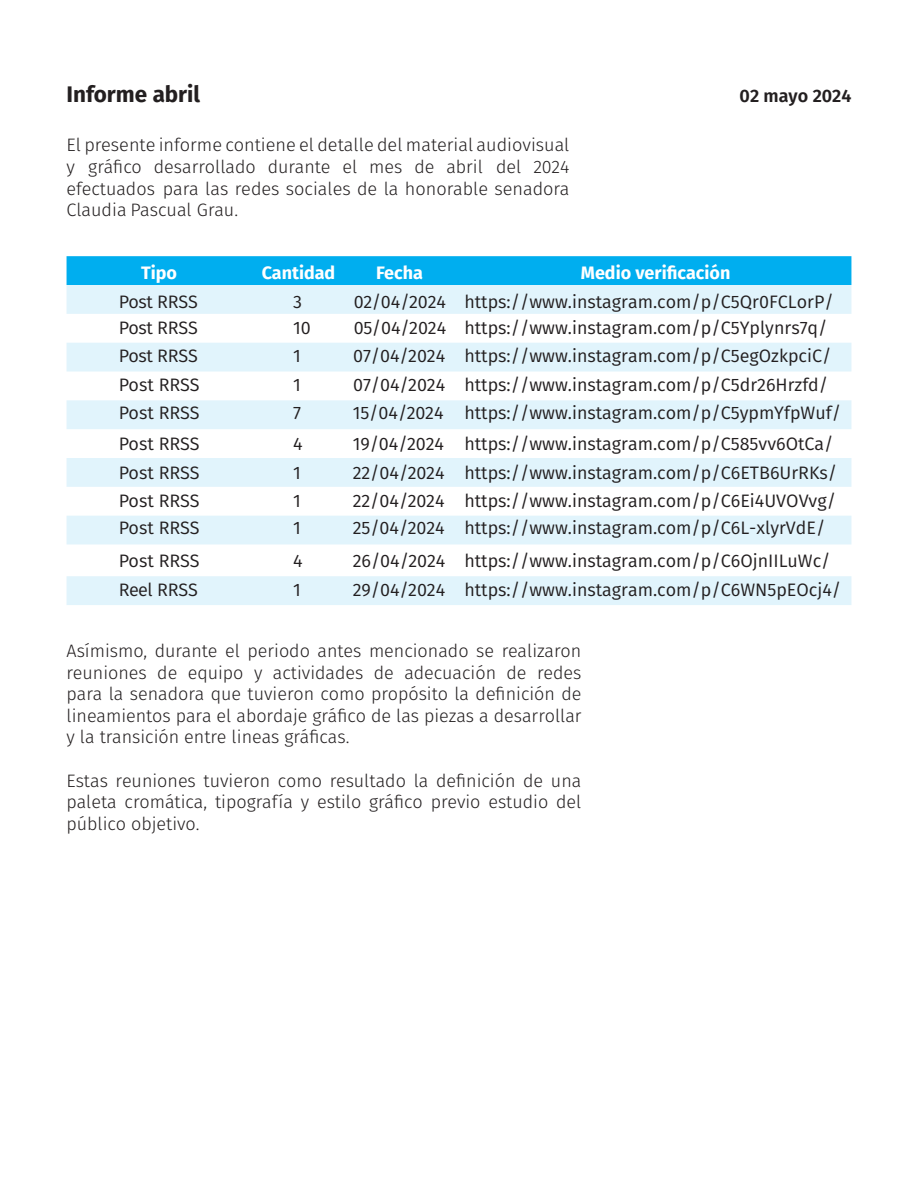
<style>
.page{position:relative;width:918px;height:1188px;background:#fff}
.page>*{position:absolute;margin:0;border:0;box-sizing:border-box;transform-origin:0 0}
.t1{font:700 22.5px "Fira Sans";color:#231f20}
.t2{font:18px/28.8px "Fira Sans";color:#231f20;text-align:justify}
.t3{font:300 18px/21.6px "Fira Sans";color:#231f20;text-align:justify}
.t4{font:700 18px "Fira Sans";color:#fff}
.t5{font:18px "Fira Sans";letter-spacing:-.02em;color:#231f20}
.t6{font:600 18px "Fira Sans";color:#231f20}
</style>
<div class="page">
<div style="left:67px;top:256px;width:784px;height:29px;background:#00aeef"></div>
<svg style="left:67px;top:285px;width:784px;height:320px;fill:#e1f4fc"></svg>
<p class="t1" style="left:67px;top:75px;width:135px">Informe abril</p>
<p class="t6" style="left:740px;top:81px;width:113px">02 mayo 2024</p>
<p class="t3" style="left:67px;top:134px;width:505px">El presente informe contiene el detalle del material audiovisual y gráfico desarrollado durante el mes de abril del 2024 efectuados para las redes sociales de la honorable senadora Claudia Pascual Grau.</p>
<p class="t4" style="left:141px;top:258px;width:37px">Tipo</p>
<p class="t4" style="left:262px;top:258px;width:75px">Cantidad</p>
<p class="t4" style="left:376px;top:258px;width:48px">Fecha</p>
<p class="t4" style="left:581px;top:258px;width:151px">Medio verificación</p>
<p class="t5" style="left:119px;top:288px;width:81px">Post RRSS</p>
<p class="t2" style="left:293px;top:287px;width:10px">3</p>
<p class="t2" style="left:354px;top:287px;width:482px">02/04/2024 https://www.instagram.com/p/C5Qr0FCLorP/</p>
<p class="t5" style="left:119px;top:314px;width:81px">Post RRSS</p>
<p class="t2" style="left:293px;top:313px;width:19px">10</p>
<p class="t2" style="left:354px;top:313px;width:475px">05/04/2024 https://www.instagram.com/p/C5Yplynrs7q/</p>
<p class="t5" style="left:119px;top:342px;width:81px">Post RRSS</p>
<p class="t2" style="left:293px;top:341px;width:9px">1</p>
<p class="t2" style="left:353px;top:341px;width:94px">07/04/2024<br>07/04/2024<br>15/04/2024</p>
<p class="t2" style="left:464px;top:341px;width:369px">https://www.instagram.com/p/C5egOzkpciC/</p>
<p class="t2" style="left:119px;top:370px;width:82px">Post RRSS<br>Post RRSS</p>
<p class="t2" style="left:293px;top:370px;width:9px">1</p>
<p class="t2" style="left:464px;top:370px;width:365px">https://www.instagram.com/p/C5dr26Hrzfd/</p>
<p class="t2" style="left:293px;top:398px;width:9px">7</p>
<p class="t2" style="left:464px;top:398px;width:378px">https://www.instagram.com/p/C5ypmYfpWuf/</p>
<p class="t2" style="left:119px;top:429px;width:82px">Post RRSS</p>
<p class="t2" style="left:293px;top:429px;width:11px">4</p>
<p class="t2" style="left:353px;top:429px;width:482px">19/04/2024 https://www.instagram.com/p/C585vv6OtCa/</p>
<p class="t2" style="left:119px;top:458px;width:82px">Post RRSS</p>
<p class="t2" style="left:293px;top:458px;width:9px">1</p>
<p class="t2" style="left:353px;top:458px;width:486px">22/04/2024 https://www.instagram.com/p/C6ETB6UrRKs/</p>
<p class="t2" style="left:119px;top:486px;width:82px">Post RRSS</p>
<p class="t2" style="left:293px;top:486px;width:9px">1</p>
<p class="t2" style="left:353px;top:486px;width:485px">22/04/2024 https://www.instagram.com/p/C6Ei4UVOVvg/</p>
<p class="t2" style="left:119px;top:513px;width:82px">Post RRSS</p>
<p class="t2" style="left:293px;top:513px;width:9px">1</p>
<p class="t2" style="left:353px;top:513px;width:474px">25/04/2024 https://www.instagram.com/p/C6L-xlyrVdE/</p>
<p class="t2" style="left:119px;top:546px;width:82px">Post RRSS</p>
<p class="t2" style="left:293px;top:546px;width:11px">4</p>
<p class="t2" style="left:353px;top:546px;width:479px">26/04/2024 https://www.instagram.com/p/C6OjnIILuWc/</p>
<p class="t5" style="left:119px;top:576px;width:81px">Reel RRSS</p>
<p class="t2" style="left:293px;top:575px;width:9px">1</p>
<p class="t2" style="left:353px;top:575px;width:490px">29/04/2024 https://www.instagram.com/p/C6WN5pEOcj4/</p>
<p class="t3" style="left:67px;top:640px;width:517px">Asímismo, durante el periodo antes mencionado se realizaron reuniones de equipo y actividades de adecuación de redes para la senadora que tuvieron como propósito la definición de lineamientos para el abordaje gráfico de las piezas a desarrollar y la transición entre lineas gráficas.</p>
<p class="t3" style="left:67px;top:769px;width:516px">Estas reuniones tuvieron como resultado la definición de una paleta cromática, tipografía y estilo gráfico previo estudio del público objetivo.</p>
</div>
